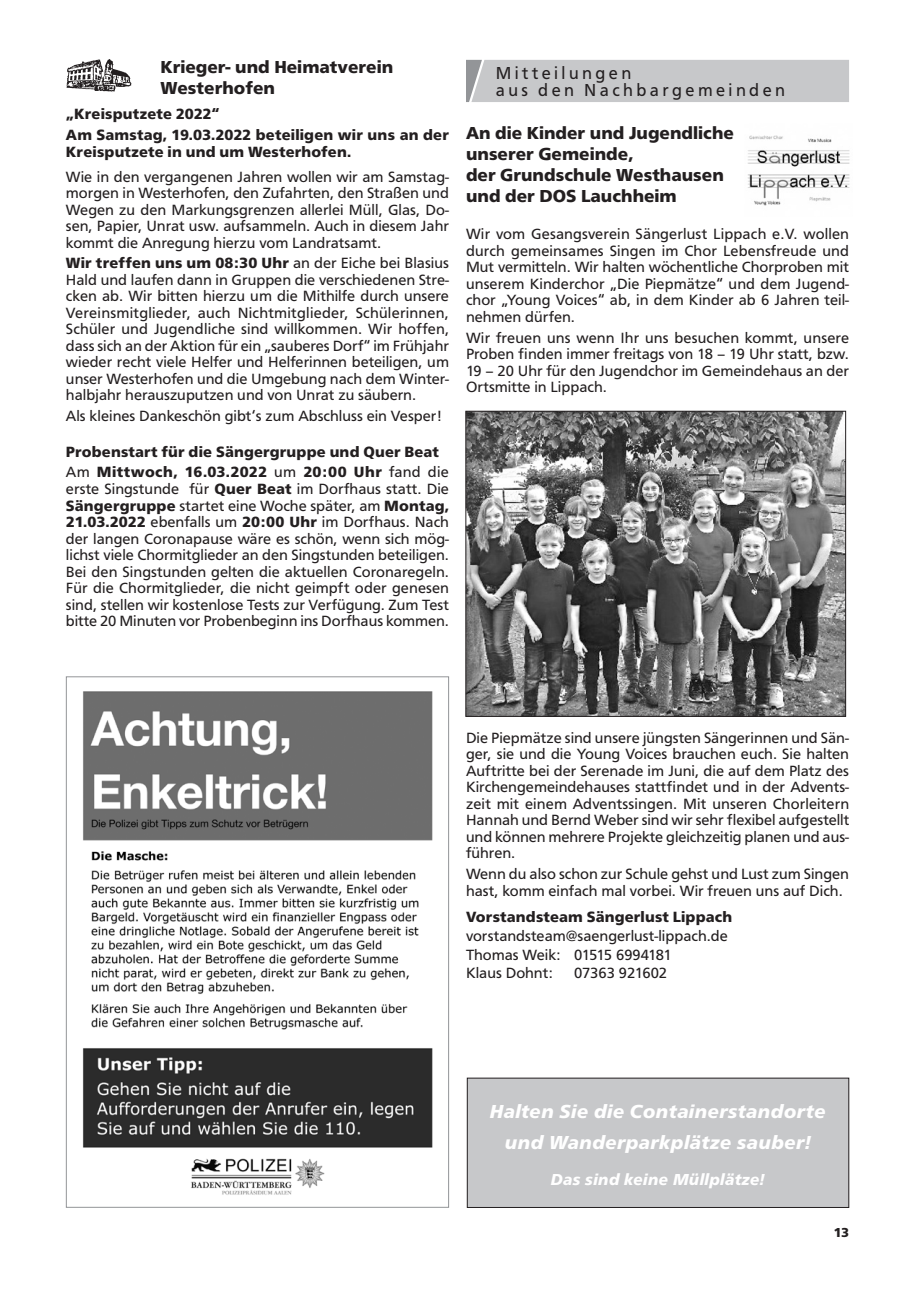
<style>
.page{position:relative;width:915px;height:1297px;background:#fff}
.page>*{position:absolute;margin:0;border:0;box-sizing:border-box;transform-origin:0 0}
.Zwischentitel{font:italic 700 19.5px "Frutus T";letter-spacing:.02em;color:#fff}
.Zwischentitel_11_bzw{font:700 18px "Frutus T";color:#231f20}
.Zwischentitel_12p{font:700 18px/21px "Frutus T";color:#231f20}
.t1{font:18px/16.5px "Frutus T";color:#231f20;scale:.96 1}
.Zwischentitel-2{font:italic 700 16.5px "Frutus T";letter-spacing:.02em;color:#fff}
.Grundtext__GT{font:15.3px/16.5px "Frutus T";color:#231f20;text-align:justify}
.Grundtext__GT-2{font:700 15.3px/16.5px "Frutus T";letter-spacing:.01em;color:#231f20}
.t2{font:700 13.5px "Frutus T";color:#231f20}
.s1{font-weight:700}
</style>
<div class="page">
<img style="left:66px;top:60px;width:65px;height:32px">
<div style="left:466px;top:60px;width:382px;height:42px;background:#c7c8ca"></div>
<img style="left:748px;top:135px;width:102px;height:71px">
<img style="left:467px;top:413px;width:376px;height:301px">
<div style="left:465px;top:411px;width:380px;height:305px;border:1px solid #231f20"></div>
<img style="left:82px;top:691px;width:351px;height:504px">
<div style="left:467px;top:1078px;width:381px;height:129px;background:#c7c8ca"></div>
<div style="left:467px;top:1078px;width:381px;height:130px;border:1px solid #231f20"></div>
<p class="Zwischentitel_12p" style="left:160px;top:57px;width:234px">Krieger- und Heimatverein<br>Westerhofen</p>
<p class="Grundtext__GT-2" style="left:66px;top:106px;width:155px">„Kreisputzete 2022“</p>
<p class="Grundtext__GT-2" style="left:66px;top:127px;width:384px">Am Samstag, 19.03.2022 beteiligen wir uns an der<br>Kreisputzete in und um Westerhofen.</p>
<p class="Grundtext__GT" style="left:66px;top:168px;width:384px">Wie in den vergangenen Jahren wollen wir am Samstag&shy;morgen in Westerhofen, den Zufahrten, den Straßen und Wegen zu den Markungsgrenzen allerlei Müll, Glas, Do&shy;sen, Papier, Unrat usw. aufsammeln. Auch in diesem Jahr kommt die Anregung hierzu vom Landratsamt.</p>
<p class="Grundtext__GT" style="left:66px;top:255px;width:384px"><span class="s1">Wir treffen uns um 08:30 Uhr</span> an der Eiche bei Blasius Hald und laufen dann in Gruppen die verschiedenen Stre&shy;cken ab. Wir bitten hierzu um die Mithilfe durch unsere Vereinsmitglieder, auch Nichtmitglieder, Schülerinnen, Schüler und Jugendliche sind willkommen. Wir hoffen, dass sich an der Aktion für ein „sauberes Dorf“ im Frühjahr wieder recht viele Helfer und Helferinnen beteiligen, um unser Westerhofen und die Umgebung nach dem Winter&shy;halbjahr herauszuputzen und von Unrat zu säubern.</p>
<p class="Grundtext__GT" style="left:66px;top:408px;width:378px">Als kleines Dankeschön gibt‘s zum Abschluss ein Vesper!</p>
<p class="Grundtext__GT-2" style="left:66px;top:443px;width:374px">Probenstart für die Sängergruppe und Quer Beat</p>
<p class="Grundtext__GT" style="left:66px;top:464px;width:384px">Am <span class="s1">Mittwoch, 16.03.2022</span> um <span class="s1">20:00 Uhr</span> fand die erste Singstunde für <span class="s1">Quer Beat</span> im Dorfhaus statt. Die <span class="s1">Sängergruppe</span> startet eine Woche später, am <span class="s1">Montag, 21.03.2022</span> ebenfalls um <span class="s1">20:00 Uhr</span> im Dorfhaus. Nach der langen Coronapause wäre es schön, wenn sich mög&shy;lichst viele Chormitglieder an den Singstunden beteiligen.<br>Bei den Singstunden gelten die aktuellen Coronaregeln.<br>Für die Chormitglieder, die nicht geimpft oder genesen sind, stellen wir kostenlose Tests zur Verfügung. Zum Test bitte 20 Minuten vor Probenbeginn ins Dorfhaus kommen.</p>
<p class="t1" style="left:495px;top:65px;width:303px">Mitteilungen<br>aus den Nachbargemeinden</p>
<p class="Zwischentitel_11_bzw" style="left:466px;top:122px;width:269px">An die Kinder und Jugendliche</p>
<p class="Zwischentitel_11_bzw" style="left:466px;top:143px;width:169px">unserer Gemeinde,</p>
<p class="Zwischentitel_11_bzw" style="left:466px;top:164px;width:259px">der Grundschule Westhausen</p>
<p class="Zwischentitel_11_bzw" style="left:466px;top:185px;width:212px">und der DOS Lauchheim</p>
<p class="Grundtext__GT" style="left:466px;top:226px;width:384px">Wir vom Gesangsverein Sängerlust Lippach e.V. wollen durch gemeinsames Singen im Chor Lebensfreude und Mut vermitteln. Wir halten wöchentliche Chorproben mit unserem Kinderchor „Die Piepmätze“ und dem Jugend&shy;chor „Young Voices“ ab, in dem Kinder ab 6 Jahren teil&shy;nehmen dürfen.</p>
<p class="Grundtext__GT" style="left:466px;top:329px;width:384px">Wir freuen uns wenn Ihr uns besuchen kommt, unsere Proben finden immer freitags von 18 – 19 Uhr statt, bzw.<br>19 – 20 Uhr für den Jugendchor im Gemeindehaus an der Ortsmitte in Lippach.</p>
<p class="Grundtext__GT" style="left:466px;top:729px;width:384px">Die Piepmätze sind unsere jüngsten Sängerinnen und Sän&shy;ger, sie und die Young Voices brauchen euch. Sie halten Auftritte bei der Serenade im Juni, die auf dem Platz des Kirchengemeindehauses stattfindet und in der Advents&shy;zeit mit einem Adventssingen. Mit unseren Chorleitern Hannah und Bernd Weber sind wir sehr flexibel aufgestellt und können mehrere Projekte gleichzeitig planen und aus&shy;führen.</p>
<p class="Grundtext__GT" style="left:466px;top:865px;width:384px">Wenn du also schon zur Schule gehst und Lust zum Singen hast, komm einfach mal vorbei. Wir freuen uns auf Dich.</p>
<p class="Grundtext__GT-2" style="left:466px;top:909px;width:268px">Vorstandsteam Sängerlust Lippach</p>
<p class="Grundtext__GT" style="left:466px;top:927px;width:263px">vorstandsteam@saengerlust-lippach.de</p>
<p class="Grundtext__GT" style="left:466px;top:946px;width:207px">Thomas Weik: 01515 6994181</p>
<p class="Grundtext__GT" style="left:466px;top:965px;width:88px">Klaus Dohnt:</p>
<p class="Grundtext__GT" style="left:574px;top:965px;width:95px">07363 921602</p>
<p class="Zwischentitel" style="left:489px;top:1100px;width:337px">Halten Sie die Containerstandorte</p>
<p class="Zwischentitel" style="left:504px;top:1130px;width:307px">und Wanderparkplätze sauber!</p>
<p class="Zwischentitel-2" style="left:550px;top:1169px;width:215px">Das sind keine Müllplätze!</p>
<p class="t2" style="left:833px;top:1225px;width:17px">13</p>
</div>
